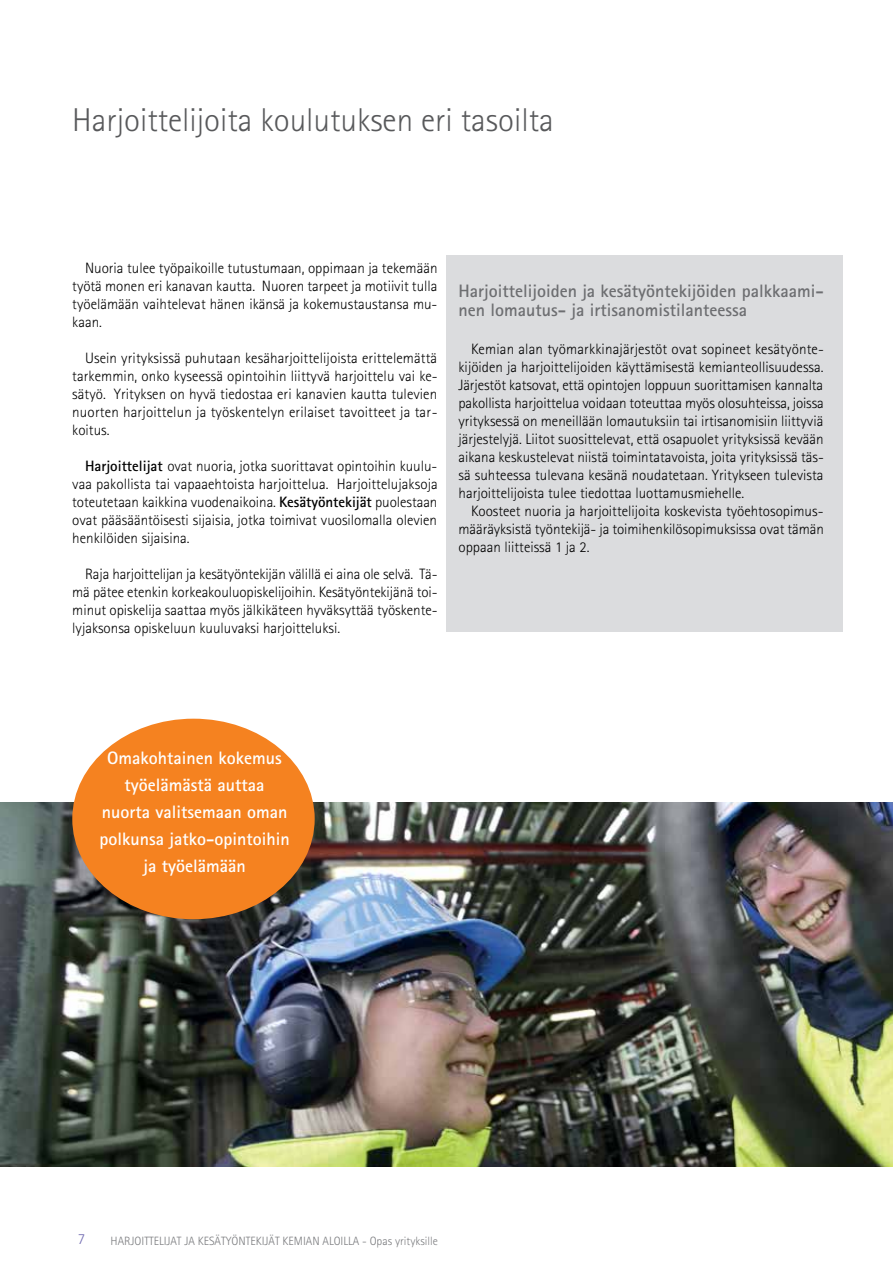
<style>
.page{position:relative;width:893px;height:1263px;background:#fff}
.page>*{position:absolute;margin:0;border:0;box-sizing:border-box;transform-origin:0 0}
.t1{font:300 33px "Rotis Sans Serif";color:#58595b}
.t2{font:700 18px/27px "Rotis Sans Serif";color:#fff;text-align:center}
.t3{font:700 18px/19.5px "Rotis Sans Serif";color:#6d6e71}
.t4{font:300 15.3px "Rotis Sans Serif";color:#746eb3}
.t5{font:300 15px/18px "Rotis Sans Serif";color:#000;text-align:justify}
.t6{font:300 12px "Rotis Sans Serif";color:#797a7d}
.s1{font-weight:700}
</style>
<div class="page">
<div style="left:446px;top:255px;width:397px;height:376px;background:#dbdcde"></div>
<img style="left:0;top:802px;width:893px;height:364px">
<div style="left:72px;top:719px;width:243px;height:200px;background:#f58220;border-radius:50%"></div>
<h1 class="t1" style="left:72px;top:101px;width:483px">Harjoittelijoita koulutuksen eri tasoilta</h1>
<p class="t5" style="left:72px;top:259px;width:367px;text-indent:13px">Nuoria tulee työpaikoille tutustumaan, oppimaan ja tekemään työtä monen eri kanavan kautta. Nuoren tarpeet ja motiivit tulla työelämään vaihtelevat hänen ikänsä ja kokemustaustansa mu&shy;kaan.</p>
<p class="t5" style="left:72px;top:349px;width:367px;text-indent:13px">Usein yrityksissä puhutaan kesäharjoittelijoista erittelemättä tarkemmin, onko kyseessä opintoihin liittyvä harjoittelu vai ke&shy;sätyö. Yrityksen on hyvä tiedostaa eri kanavien kautta tulevien nuorten harjoittelun ja työskentelyn erilaiset tavoitteet ja tar&shy;koitus.</p>
<p class="t5" style="left:72px;top:457px;width:367px;text-indent:13px"><span class="s1">Harjoittelijat</span> ovat nuoria, jotka suorittavat opintoihin kuulu&shy;vaa pakollista tai vapaaehtoista harjoittelua. Harjoittelujaksoja toteutetaan kaikkina vuodenaikoina. <span class="s1">Kesätyöntekijät</span> puolestaan ovat pääsääntöisesti sijaisia, jotka toimivat vuosilomalla olevien henkilöiden sijaisina.</p>
<p class="t5" style="left:72px;top:565px;width:367px;text-indent:13px">Raja harjoittelijan ja kesätyöntekijän välillä ei aina ole selvä. Tä&shy;mä pätee etenkin korkeakouluopiskelijoihin. Kesätyöntekijänä toi&shy;minut opiskelija saattaa myös jälkikäteen hyväksyttää työskente&shy;lyjaksonsa opiskeluun kuuluvaksi harjoitteluksi.</p>
<p class="t3" style="left:458px;top:280px;width:367px">Harjoittelijoiden ja kesätyöntekijöiden palkkaami&shy;nen lomautus- ja irtisanomistilanteessa</p>
<p class="t5" style="left:458px;top:340px;width:367px;text-indent:13px">Kemian alan työmarkkinajärjestöt ovat sopineet kesätyönte&shy;kijöiden ja harjoittelijoiden käyttämisestä kemianteollisuudessa.<br>Järjestöt katsovat, että opintojen loppuun suorittamisen kannalta pakollista harjoittelua voidaan toteuttaa myös olosuhteissa, joissa yrityksessä on meneillään lomautuksiin tai irtisanomisiin liittyviä järjestelyjä. Liitot suosittelevat, että osapuolet yrityksissä kevään aikana keskustelevat niistä toimintatavoista, joita yrityksissä täs&shy;sä suhteessa tulevana kesänä noudatetaan. Yritykseen tulevista harjoittelijoista tulee tiedottaa luottamusmiehelle.</p>
<p class="t5" style="left:458px;top:502px;width:367px;text-indent:13px">Koosteet nuoria ja harjoittelijoita koskevista työehtosopimus&shy;määräyksistä työntekijä- ja toimihenkilösopimuksissa ovat tämän oppaan liitteissä 1 ja 2.</p>
<p class="t2" style="left:99px;top:744px;width:192px">Omakohtainen kokemus työelämästä auttaa nuorta valitsemaan oman polkunsa jatko-opintoihin ja työelämään</p>
<p class="t4" style="left:78px;top:1230px;width:9px">7</p>
<p class="t6" style="left:111px;top:1234px;width:329px">HARJOITTELIJAT JA KESÄTYÖNTEKIJÄT KEMIAN ALOILLA - Opas yrityksille</p>
</div>
